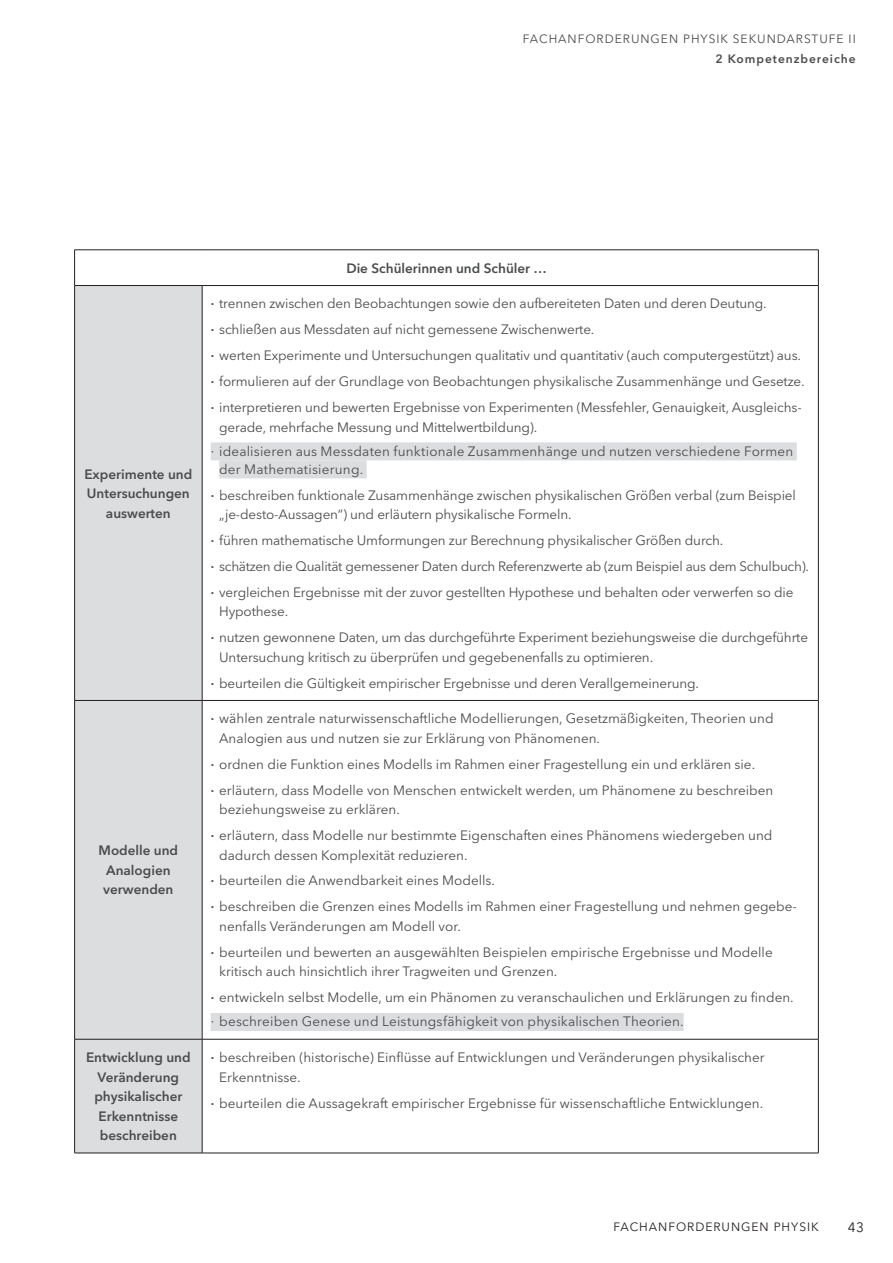
<style>
.page{position:relative;width:893px;height:1263px;background:#fff}
.page>*{position:absolute;margin:0;border:0;box-sizing:border-box;transform-origin:0 0}
.t1{font:13.5px/26px "Avenir Next LT Pro";letter-spacing:-.01em;color:#4b4c4d}
.t2{font:600 13.5px/19.5px "Avenir Next LT Pro";color:#4b4c4d;text-align:center}
.t3{font:13.5px/24.5px "Avenir Next LT Pro";letter-spacing:.01em;color:#4b4c4d}
.t4{font:13.5px "Avenir Next LT Pro";letter-spacing:.015em;color:#4b4c4d}
.t5{font:13.5px "Avenir Next LT Pro";color:#231f20}
.t6{font:12px "Avenir Next LT Pro";letter-spacing:.08em;color:#4b4c4d}
.t7{font:12px "Avenir Next LT Pro";letter-spacing:.08em;color:#231f20}
.t8{font:600 12px "Avenir Next LT Pro";letter-spacing:.08em;color:#4b4c4d}
.s1{font-weight:600}
</style>
<div class="page">
<div style="left:75px;top:286px;width:127px;height:867px;background:#dcdddf"></div>
<hr style="left:74px;top:250px;width:128px;height:1px;background:#231f20">
<hr style="left:74px;top:250px;width:1px;height:35px;background:#231f20">
<hr style="left:202px;top:250px;width:617px;height:1px;background:#231f20">
<hr style="left:818px;top:250px;width:1px;height:35px;background:#231f20">
<hr style="left:74px;top:285px;width:128px;height:1px;background:#231f20">
<hr style="left:74px;top:286px;width:1px;height:414px;background:#231f20">
<hr style="left:202px;top:285px;width:617px;height:1px;background:#231f20">
<hr style="left:202px;top:286px;width:1px;height:414px;background:#231f20">
<hr style="left:818px;top:286px;width:1px;height:414px;background:#231f20">
<hr style="left:74px;top:700px;width:128px;height:1px;background:#231f20">
<hr style="left:74px;top:701px;width:1px;height:338px;background:#231f20">
<hr style="left:202px;top:700px;width:617px;height:1px;background:#231f20">
<hr style="left:202px;top:701px;width:1px;height:338px;background:#231f20">
<hr style="left:818px;top:701px;width:1px;height:338px;background:#231f20">
<hr style="left:74px;top:1039px;width:128px;height:1px;background:#231f20">
<hr style="left:74px;top:1039px;width:1px;height:114px;background:#231f20">
<hr style="left:202px;top:1039px;width:617px;height:1px;background:#231f20">
<hr style="left:202px;top:1039px;width:1px;height:114px;background:#231f20">
<hr style="left:818px;top:1039px;width:1px;height:114px;background:#231f20">
<hr style="left:74px;top:1153px;width:128px;height:1px;background:#231f20">
<hr style="left:202px;top:1153px;width:617px;height:1px;background:#231f20">
<div style="left:211px;top:442px;width:586px;height:18px;background:#dcdddf"></div>
<div style="left:219px;top:460px;width:148px;height:18px;background:#dcdddf"></div>
<div style="left:211px;top:1013px;width:473px;height:18px;background:#dcdddf"></div>
<p class="t6" style="left:523px;top:32px;width:334px">FACHANFORDERUNGEN PHYSIK SEKUNDARSTUFE II</p>
<p class="t8" style="left:715px;top:51px;width:142px">2 Kompetenzbereiche</p>
<p class="t2" style="left:84px;top:464px;width:109px">Experimente und<br>Untersuchungen auswerten</p>
<p class="t2" style="left:99px;top:841px;width:81px">Modelle und<br>Analogien verwenden</p>
<p class="t2" style="left:346px;top:258px;width:202px">Die Schülerinnen und Schüler …</p>
<p class="t1" style="left:211px;top:291px;width:595px"><span class="s1">∙</span> trennen zwischen den Beobachtungen sowie den aufbereiteten Daten und deren Deutung.<br><span class="s1">∙</span> schließen aus Messdaten auf nicht gemessene Zwischenwerte.<br><span class="s1">∙</span> werten Experimente und Untersuchungen qualitativ und quantitativ (auch computergestützt) aus. <span class="s1">∙</span> formulieren auf der Grundlage von Beobachtungen physikalische Zusammenhänge und Gesetze. <span class="s1">∙</span> interpretieren und bewerten Ergebnisse von Experimenten (Messfehler, Genauigkeit, Ausgleichs-</p>
<p class="t3" style="left:211px;top:414px;width:584px;text-indent:9px">gerade, mehrfache Messung und Mittelwertbildung).<br>∙ idealisieren aus Messdaten funktionale Zusammenhänge und nutzen verschiedene Formen</p>
<p class="t1" style="left:211px;top:456px;width:587px;text-indent:9px">der Mathematisierung.<br><span class="s1">∙</span> beschreiben funktionale Zusammenhänge zwischen physikalischen Größen verbal (zum Beispiel</p>
<p class="t1" style="left:211px;top:501px;width:600px;text-indent:9px">„je-desto-Aussagen“) und erläutern physikalische Formeln.<br><span class="s1">∙</span> führen mathematische Umformungen zur Berechnung physikalischer Größen durch.<br><span class="s1">∙</span> schätzen die Qualität gemessener Daten durch Referenzwerte ab (zum Beispiel aus dem Schulbuch). <span class="s1">∙</span> vergleichen Ergebnisse mit der zuvor gestellten Hypothese und behalten oder verwerfen so die</p>
<p class="t1" style="left:211px;top:599px;width:599px;text-indent:9px">Hypothese.<br><span class="s1">∙</span> nutzen gewonnene Daten, um das durchgeführte Experiment beziehungsweise die durchgeführte</p>
<p class="t1" style="left:211px;top:644px;width:490px;text-indent:9px">Untersuchung kritisch zu überprüfen und gegebenenfalls zu optimieren.<br><span class="s1">∙</span> beurteilen die Gültigkeit empirischer Ergebnisse und deren Verallgemeinerung.</p>
<p class="t1" style="left:219px;top:709px;width:556px;line-height:19.5px;text-indent:-9px"><span class="s1">∙</span> wählen zentrale naturwissenschaftliche Modellierungen, Gesetzmäßigkeiten, Theorien und<br>Analogien aus und nutzen sie zur Erklärung von Phänomenen.</p>
<p class="t1" style="left:211px;top:751px;width:564px"><span class="s1">∙</span> ordnen die Funktion eines Modells im Rahmen einer Fragestellung ein und erklären sie.<br><span class="s1">∙</span> erläutern, dass Modelle von Menschen entwickelt werden, um Phänomene zu beschreiben</p>
<p class="t1" style="left:211px;top:796px;width:563px;text-indent:9px">beziehungsweise zu erklären.<br><span class="s1">∙</span> erläutern, dass Modelle nur bestimmte Eigenschaften eines Phänomens wiedergeben und</p>
<p class="t1" style="left:211px;top:842px;width:588px;text-indent:9px">dadurch dessen Komplexität reduzieren.<br><span class="s1">∙</span> beurteilen die Anwendbarkeit eines Modells.<br><span class="s1">∙</span> beschreiben die Grenzen eines Modells im Rahmen einer Fragestellung und nehmen gegebe-</p>
<p class="t1" style="left:211px;top:913px;width:563px;text-indent:9px">nenfalls Veränderungen am Modell vor.<br><span class="s1">∙</span> beurteilen und bewerten an ausgewählten Beispielen empirische Ergebnisse und Modelle</p>
<p class="t1" style="left:211px;top:958px;width:585px;text-indent:9px">kritisch auch hinsichtlich ihrer Tragweiten und Grenzen.<br><span class="s1">∙</span> entwickeln selbst Modelle, um ein Phänomen zu veranschaulichen und Erklärungen zu finden.</p>
<p class="t4" style="left:211px;top:1014px;width:474px">∙ beschreiben Genese und Leistungsfähigkeit von physikalischen Theorien.</p>
<p class="t2" style="left:86px;top:1047px;width:106px">Entwicklung und<br>Veränderung physikalischer<br>Erkenntnisse beschreiben</p>
<p class="t1" style="left:219px;top:1048px;width:547px;line-height:19.5px;text-indent:-9px"><span class="s1">∙</span> beschreiben (historische) Einflüsse auf Entwicklungen und Veränderungen physikalischer<br>Erkenntnisse.</p>
<p class="t1" style="left:211px;top:1090px;width:554px"><span class="s1">∙</span> beurteilen die Aussagekraft empirischer Ergebnisse für wissenschaftliche Entwicklungen.</p>
<p class="t7" style="left:613px;top:1219px;width:207px">FACHANFORDERUNGEN PHYSIK</p>
<p class="t5" style="left:848px;top:1219px;width:18px">43</p>
</div>
